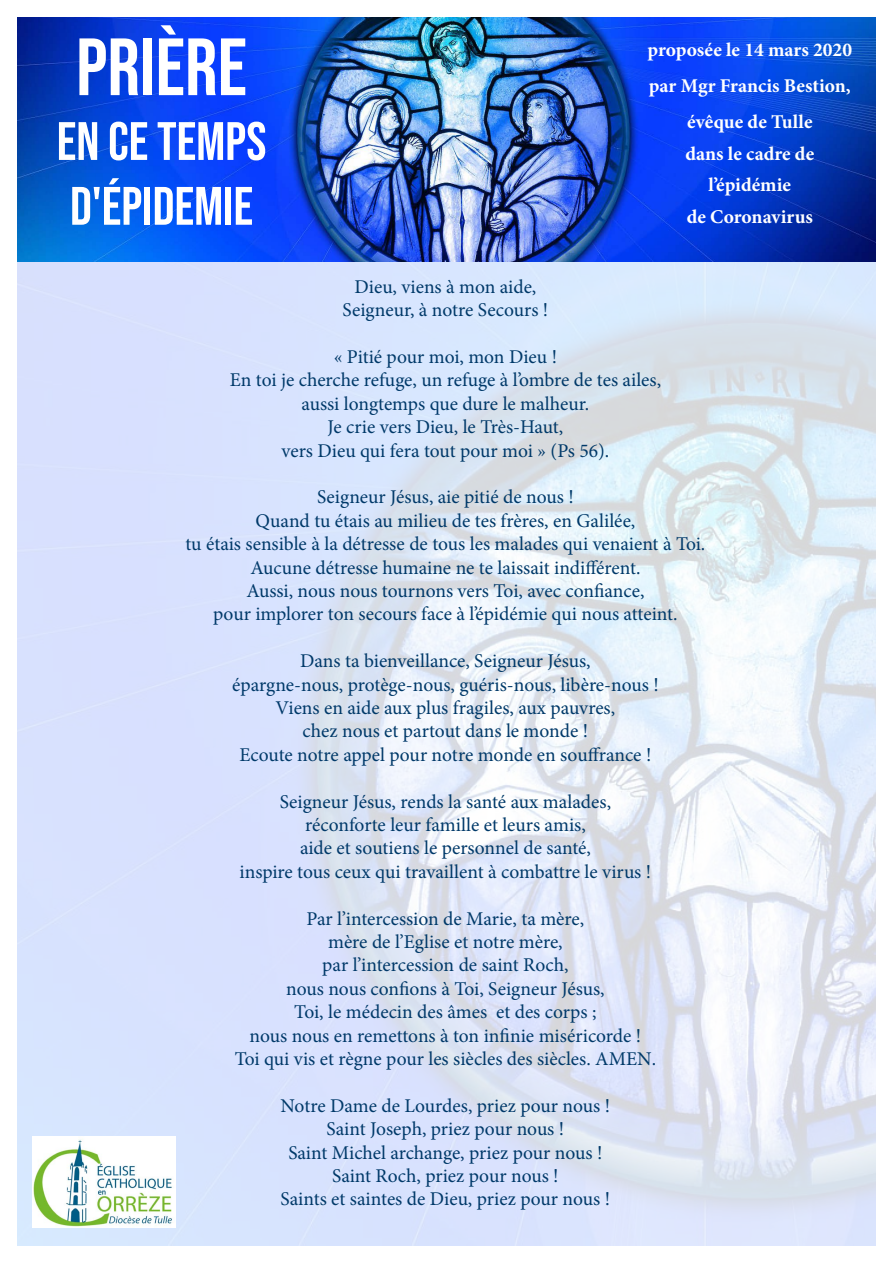
<style>
.page{position:relative;width:893px;height:1263px;background:#fff}
.page>*{position:absolute;margin:0;border:0;box-sizing:border-box;transform-origin:0 0}
.t1{font:81px "Bebas Neue";color:#fff}
.t2{font:54px/64.8px "Bebas Neue";color:#fff}
.t3{font:19.5px/23.4px "Minion Pro";color:#003969;text-align:center}
.t4{font:700 19.5px/36px "Minion Pro";color:#fff;text-align:center}
</style>
<div class="page">
<img style="left:17px;top:261px;width:859px;height:985px">
<img style="left:17px;top:17px;width:859px;height:244px">
<img style="left:32px;top:1136px;width:143px;height:92px">
<h1 class="t1" style="left:76px;top:21px;width:172px">PRIÈRE</h1>
<h2 class="t2" style="left:57px;top:108px;width:211px">EN CE TEMPS<br>D'ÉPIDEMIE</h2>
<p class="t4" style="left:647px;top:32px;width:206px">proposée le 14 mars 2020 par Mgr Francis Bestion, évêque de Tulle</p>
<p class="t4" style="left:685px;top:137px;width:130px;line-height:32px">dans le cadre de l’épidémie<br>de Coronavirus</p>
<p class="t3" style="left:343px;top:275px;width:207px">Dieu, viens à mon aide,<br>Seigneur, à notre Secours !</p>
<p class="t3" style="left:230px;top:345px;width:433px">« Pitié pour moi, mon Dieu !<br>En toi je cherche refuge, un refuge à l’ombre de tes ailes, aussi longtemps que dure le malheur.<br>Je crie vers Dieu, le Très-Haut,<br>vers Dieu qui fera tout pour moi » (Ps 56).</p>
<p class="t3" style="left:185px;top:485px;width:521px">Seigneur Jésus, aie pitié de nous !<br>Quand tu étais au milieu de tes frères, en Galilée,<br>tu étais sensible à la détresse de tous les malades qui venaient à Toi.<br>Aucune détresse humaine ne te laissait indifférent.<br>Aussi, nous nous tournons vers Toi, avec confiance,<br>pour implorer ton secours face à l’épidémie qui nous atteint.</p>
<p class="t3" style="left:232px;top:649px;width:428px">Dans ta bienveillance, Seigneur Jésus,<br>épargne-nous, protège-nous, guéris-nous, libère-nous !<br>Viens en aide aux plus fragiles, aux pauvres,<br>chez nous et partout dans le monde !<br>Ecoute notre appel pour notre monde en souffrance !</p>
<p class="t3" style="left:240px;top:790px;width:413px">Seigneur Jésus, rends la santé aux malades, réconforte leur famille et leurs amis,<br>aide et soutiens le personnel de santé,<br>inspire tous ceux qui travaillent à combattre le virus !</p>
<p class="t3" style="left:235px;top:907px;width:423px">Par l’intercession de Marie, ta mère,<br>mère de l’Eglise et notre mère,<br>par l’intercession de saint Roch,<br>nous nous confions à Toi, Seigneur Jésus,<br>Toi, le médecin des âmes et des corps ;<br>nous nous en remettons à ton infinie miséricorde !<br>Toi qui vis et règne pour les siècles des siècles. AMEN.</p>
<p class="t3" style="left:281px;top:1094px;width:331px">Notre Dame de Lourdes, priez pour nous !<br>Saint Joseph, priez pour nous !<br>Saint Michel archange, priez pour nous !<br>Saint Roch, priez pour nous !<br>Saints et saintes de Dieu, priez pour nous !</p>
</div>
